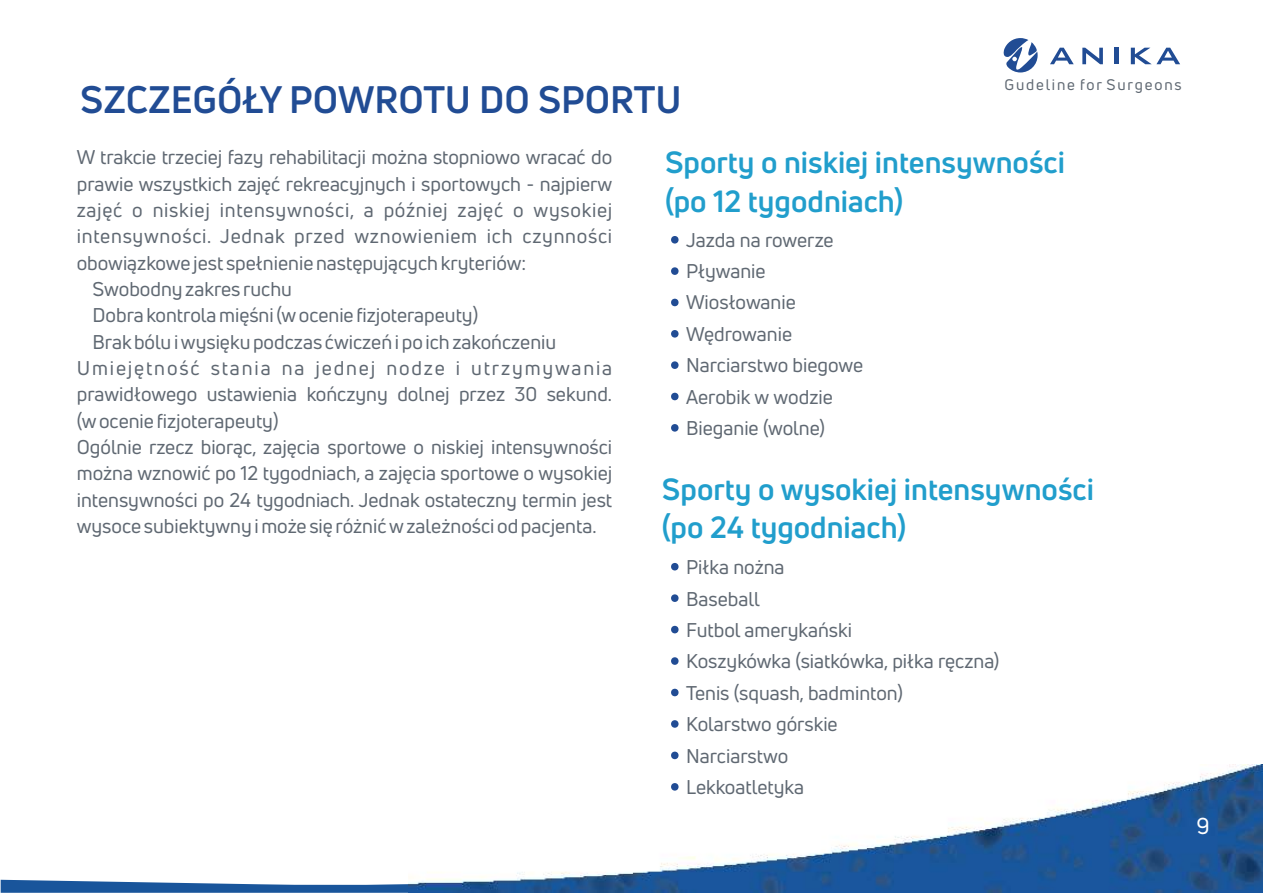
<style>
.page{position:relative;width:1263px;height:893px;background:#fff}
.page>*{position:absolute;margin:0;border:0;box-sizing:border-box;transform-origin:0 0}
.t1{font:700 37.5px "Uni Neue";color:#214c94}
.t2{font:700 30px/38.2px "Uni Neue";color:#219ecc}
.t3{font:22.5px "Uni Neue";color:#fff}
.t4{font:19.5px/31.3px "Uni Neue";color:#5f6872}
.t5{font:19.5px "Uni Neue";letter-spacing:.035em;color:#5f6872}
.t6{font:19.5px "Uni Neue";letter-spacing:.095em;color:#5f6872}
.t7{font:15px "Uni Neue";letter-spacing:.125em;color:#5f6872}
</style>
<div class="page">
<svg style="left:1px;top:879px;width:407px;height:14px;fill:#19559b"></svg>
<img style="left:408px;top:764px;width:855px;height:129px">
<svg style="left:1003px;top:38px;width:34px;height:34px"></svg>
<svg style="left:1131px;top:48px;width:49px;height:16px"></svg>
<hr style="left:1115px;top:48px;width:4px;height:16px;background:#214c94">
<svg style="left:1050px;top:48px;width:24px;height:16px"></svg>
<svg style="left:1082px;top:48px;width:21px;height:16px"></svg>
<div style="left:671px;top:236px;width:7px;height:8px;background:#214c94;border-radius:50%"></div>
<div style="left:671px;top:267px;width:7px;height:8px;background:#214c94;border-radius:50%"></div>
<div style="left:671px;top:299px;width:7px;height:7px;background:#214c94;border-radius:50%"></div>
<div style="left:671px;top:330px;width:7px;height:8px;background:#214c94;border-radius:50%"></div>
<div style="left:671px;top:361px;width:7px;height:8px;background:#214c94;border-radius:50%"></div>
<div style="left:671px;top:393px;width:7px;height:7px;background:#214c94;border-radius:50%"></div>
<div style="left:671px;top:424px;width:7px;height:8px;background:#214c94;border-radius:50%"></div>
<div style="left:671px;top:563px;width:7px;height:7px;background:#214c94;border-radius:50%"></div>
<div style="left:671px;top:594px;width:7px;height:8px;background:#214c94;border-radius:50%"></div>
<div style="left:671px;top:626px;width:7px;height:7px;background:#214c94;border-radius:50%"></div>
<div style="left:671px;top:657px;width:7px;height:8px;background:#214c94;border-radius:50%"></div>
<div style="left:671px;top:689px;width:7px;height:7px;background:#214c94;border-radius:50%"></div>
<div style="left:671px;top:720px;width:7px;height:8px;background:#214c94;border-radius:50%"></div>
<div style="left:671px;top:752px;width:7px;height:7px;background:#214c94;border-radius:50%"></div>
<div style="left:671px;top:783px;width:7px;height:8px;background:#214c94;border-radius:50%"></div>
<h1 class="t1" style="left:80px;top:85px;width:603px">SZCZEGÓŁY POWROTU DO SPORTU</h1>
<p class="t4" style="left:77px;top:144px;width:537px">W trakcie trzeciej fazy rehabilitacji można stopniowo wracać do</p>
<p class="t4" style="left:77px;top:170px;width:537px">prawie wszystkich zajęć rekreacyjnych i sportowych - najpierw</p>
<p class="t5" style="left:77px;top:202px;width:537px">zajęć o niskiej intensywności, a później zajęć o wysokiej</p>
<p class="t5" style="left:77px;top:229px;width:537px">intensywności. Jednak przed wznowieniem ich czynności</p>
<p class="t4" style="left:77px;top:249px;width:451px">obowiązkowe jest spełnienie następujących kryteriów:</p>
<p class="t4" style="left:93px;top:275px;width:201px">Swobodny zakres ruchu</p>
<p class="t4" style="left:93px;top:302px;width:387px">Dobra kontrola mięśni (w ocenie fizjoterapeuty)</p>
<p class="t4" style="left:93px;top:328px;width:465px">Brakbólu i wysięku podczas ćwiczeń i po ich zakończeniu</p>
<p class="t6" style="left:77px;top:360px;width:537px">Umiejętność stania na jednej nodze i utrzymywania</p>
<p class="t4" style="left:77px;top:381px;width:537px">prawidłowego ustawienia kończyny dolnej przez 30 sekund.</p>
<p class="t4" style="left:77px;top:407px;width:203px">(w ocenie fizjoterapeuty)</p>
<p class="t4" style="left:77px;top:433px;width:537px">Ogólnie rzecz biorąc, zajęcia sportowe o niskiej intensywności</p>
<p class="t4" style="left:77px;top:460px;width:537px">można wznowić po 12 tygodniach, a zajęcia sportowe o wysokiej</p>
<p class="t4" style="left:77px;top:486px;width:537px">intensywności po 24 tygodniach. Jednak ostateczny termin jest</p>
<p class="t4" style="left:77px;top:512px;width:521px">wysoce subiektywny i może się różnić w zależności od pacjenta.</p>
<p class="t7" style="left:1004px;top:79px;width:179px">Gudeline for Surgeons</p>
<h2 class="t2" style="left:665px;top:147px;width:401px">Sporty o niskiej intensywności (po 12 tygodniach)</h2>
<p class="t4" style="left:686px;top:226px;width:179px">Jazda na rowerze<br>Pływanie<br>Wiosłowanie<br>Wędrowanie<br>Narciarstwo biegowe<br>Aerobik w wodzie<br>Bieganie (wolne)</p>
<h2 class="t2" style="left:662px;top:473px;width:433px">Sporty o wysokiej intensywności (po 24 tygodniach)</h2>
<p class="t4" style="left:686px;top:554px;width:315px">Piłka nożna<br>Baseball<br>Futbol amerykański<br>Koszykówka (siatkówka, piłka ręczna)<br>Tenis (squash, badminton)<br>Kolarstwo górskie<br>Narciarstwo<br>Lekkoatletyka</p>
<p class="t3" style="left:1196px;top:817px;width:15px">9</p>
</div>
